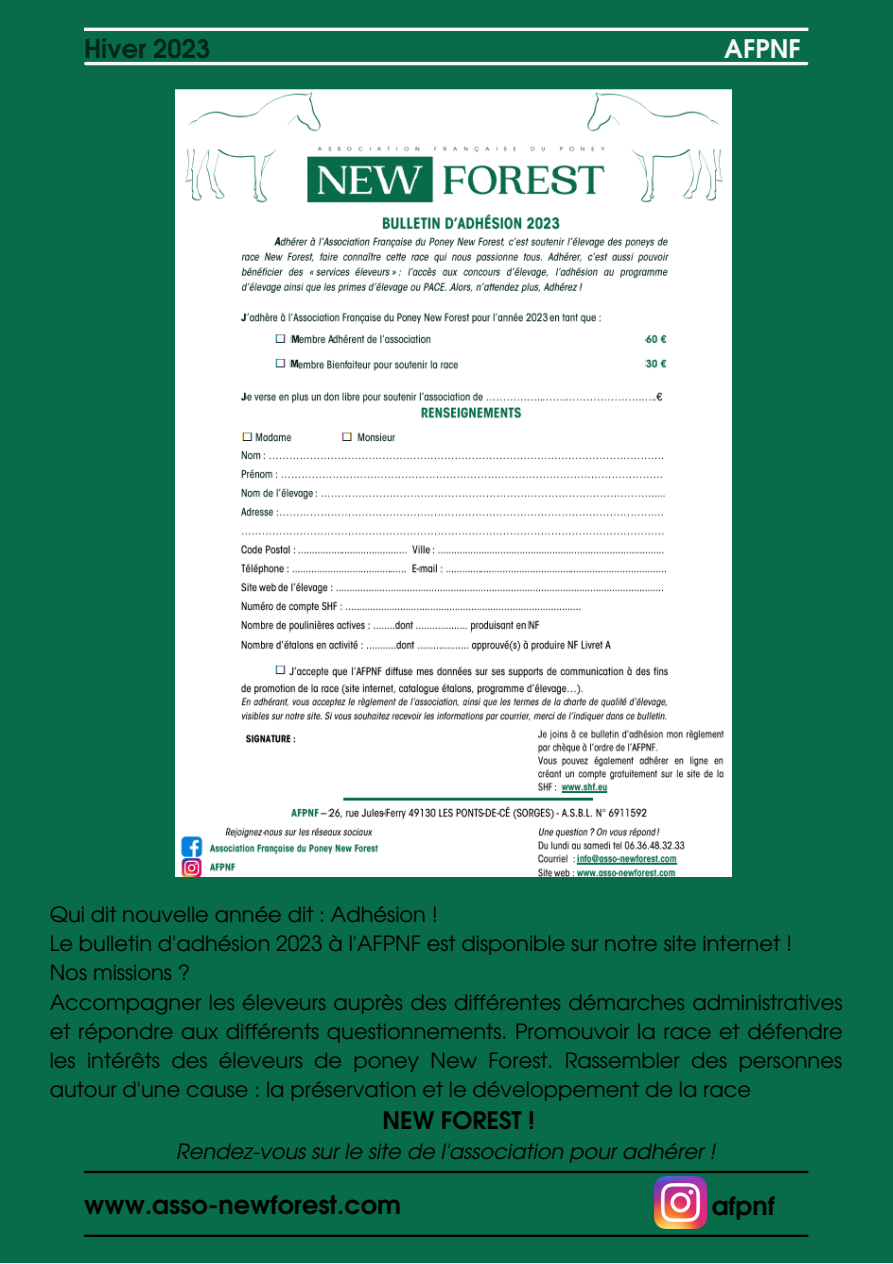
<style>
.page{position:relative;width:893px;height:1264px;background:#fff}
.page>*{position:absolute;margin:0;border:0;box-sizing:border-box;transform-origin:0 0}
.t1{font:700 25.5px "Te X Gyre Adventor";color:#000}
.t2{font:700 25.5px "Te X Gyre Adventor";color:#002719}
.t3{font:700 25.5px "Te X Gyre Adventor";color:#f7f7f8}
.t4{font:700 24px "Te X Gyre Adventor";color:#000}
.t5{font:21px/29.2px "Te X Gyre Adventor";color:#000}
.t6{font:italic 21px "Te X Gyre Adventor";color:#000}
</style>
<div class="page">
<div style="left:0;top:0;width:892px;height:1262px;background:#086c49"></div>
<hr style="left:84px;top:28px;width:724px;height:3px;background:#f7f7f8">
<hr style="left:86px;top:62px;width:720px;height:3px;background:#f7f7f8">
<hr style="left:84px;top:1234px;width:724px;height:2px;background:#000">
<hr style="left:84px;top:1170px;width:724px;height:3px;background:#000">
<img style="left:655px;top:1176px;width:51px;height:51px">
<img style="left:176px;top:89px;width:555px;height:787px">
<p class="t2" style="left:84px;top:26px;width:128px">Hiver 2023</p>
<p class="t3" style="left:724px;top:26px;width:78px">AFPNF</p>
<p class="t5" style="left:50px;top:898px;width:794px">Qui dit nouvelle année dit : Adhésion !<br>Le bulletin d'adhésion 2023 à l'AFPNF est disponible sur notre site internet !<br>Nos missions ?<br>Accompagner les éleveurs auprès des différentes démarches administratives et répondre aux différents questionnements. Promouvoir la race et défendre les intérêts des éleveurs de poney New Forest. Rassembler des personnes autour d'une cause : la préservation et le développement de la race</p>
<p class="t4" style="left:382px;top:1099px;width:154px">NEW FOREST !</p>
<p class="t6" style="left:177px;top:1134px;width:541px">Rendez-vous sur le site de l'association pour adhérer !</p>
<p class="t1" style="left:84px;top:1182px;width:318px">www.asso-newforest.com</p>
<p class="t1" style="left:711px;top:1183px;width:65px">afpnf</p>
</div>
